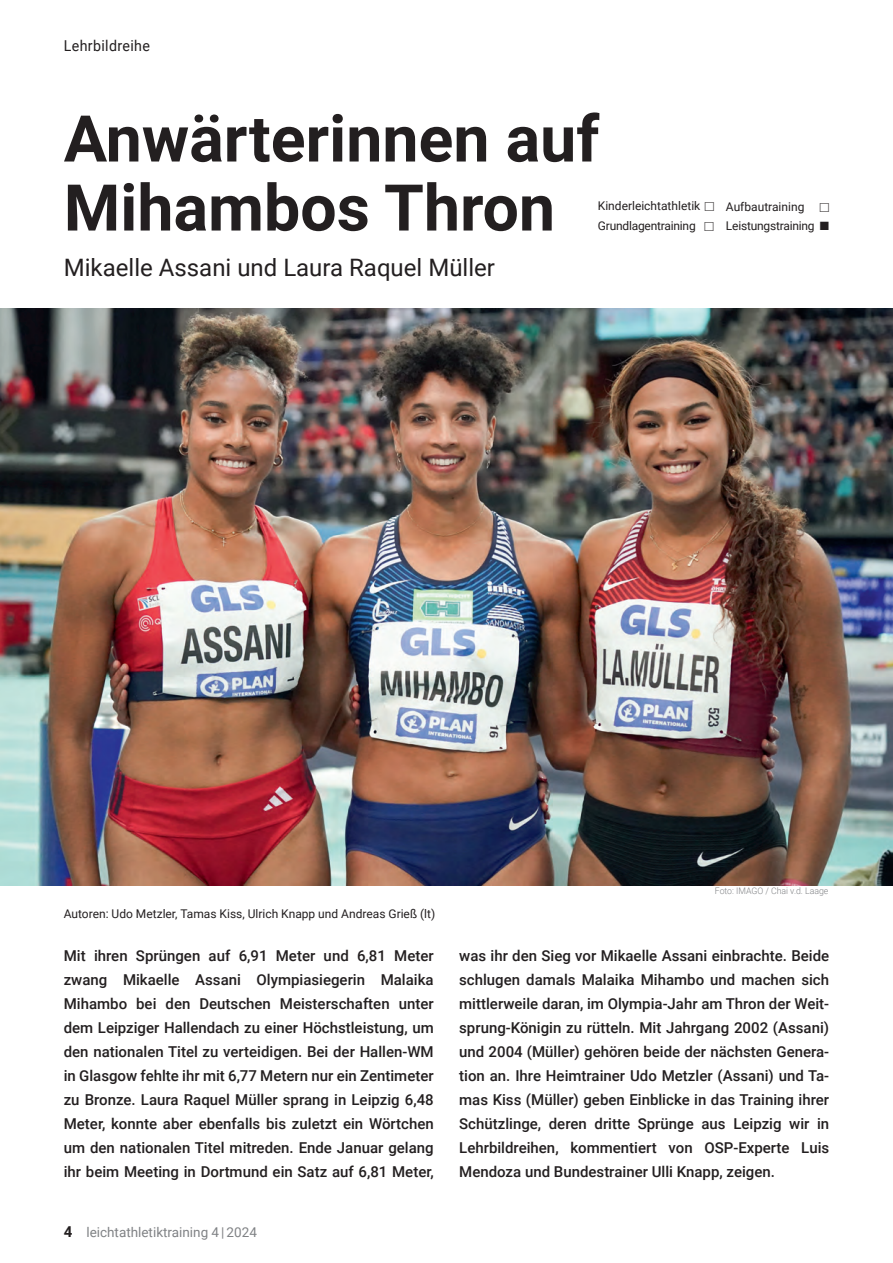
<style>
.page{position:relative;width:893px;height:1263px;background:#fff}
.page>*{position:absolute;margin:0;border:0;box-sizing:border-box;transform-origin:0 0}
.t1{font:700 64.5px/69px "Roboto";color:#231f20}
.t2{font:24px "Roboto";color:#231f20}
.t3{font:500 15px/24px "Roboto";color:#231f20;text-align:justify}
.t4{font:15px "Roboto";letter-spacing:.025em;color:#231f20;scale:.95 1}
.t5{font:13.5px "Roboto";color:#808285}
.t6{font:12px/20px "Roboto";color:#231f20}
.t7{font:12px "Roboto";letter-spacing:-.02em;color:#231f20}
.t8{font:300 9px "Roboto";color:#808285}
.s1{font-weight:700;font-size:15px;color:#231f20}
</style>
<div class="page">
<img style="left:0;top:309px;width:893px;height:576px">
<p class="t4" style="left:64px;top:37px;width:92px">Lehrbildreihe</p>
<h1 class="t1" style="left:64px;top:105px;width:537px">Anwärterinnen auf<br>Mihambos Thron</h1>
<p class="t6" style="left:598px;top:196px;width:118px">Kinderleichtathletik ◆<br>Grundlagentraining ◆</p>
<p class="t6" style="left:726px;top:197px;width:80px">Aufbautraining</p>
<p class="t7" style="left:726px;top:219px;width:90px">Leistungstraining</p>
<h2 class="t2" style="left:64px;top:254px;width:433px">Mikaelle Assani und Laura Raquel Müller</h2>
<p class="t6" style="left:64px;top:904px;width:373px">Autoren: Udo Metzler, Tamas Kiss, Ulrich Knapp und Andreas Grieß (lt)</p>
<p class="t8" style="left:715px;top:886px;width:115px">Foto: IMAGO / Chai v.d. Laage</p>
<p class="t3" style="left:64px;top:944px;width:371px">Mit ihren Sprüngen auf 6,91 Meter und 6,81 Meter zwang Mikaelle Assani Olympiasiegerin Malaika Mihambo bei den Deutschen Meisterschaften unter dem Leipziger Hallendach zu einer Höchstleistung, um den nationalen Titel zu verteidigen. Bei der Hallen-WM in Glasgow fehlte ihr mit 6,77 Metern nur ein Zentimeter zu Bronze. Laura Raquel Müller sprang in Leipzig 6,48<br>Meter, konnte aber ebenfalls bis zuletzt ein Wörtchen um den nationalen Titel mitreden. Ende Januar gelang ihr beim Meeting in Dortmund ein Satz auf 6,81 Meter,</p>
<p class="t3" style="left:459px;top:944px;width:371px">was ihr den Sieg vor Mikaelle Assani einbrachte. Beide schlugen damals Malaika Mihambo und machen sich mittlerweile daran, im Olympia-Jahr am Thron der Weit&shy;sprung-Königin zu rütteln. Mit Jahrgang 2002 (Assani) und 2004 (Müller) gehören beide der nächsten Genera&shy;tion an. Ihre Heimtrainer Udo Metzler (Assani) und Ta&shy;mas Kiss (Müller) geben Einblicke in das Training ihrer Schützlinge, deren dritte Sprünge aus Leipzig wir in Lehrbildreihen, kommentiert von OSP-Experte Luis Mendoza und Bundestrainer Ulli Knapp, zeigen.</p>
<p class="t5" style="left:64px;top:1224px;width:195px"><span class="s1">4</span> leichtathletiktraining 4 | 2024</p>
</div>
